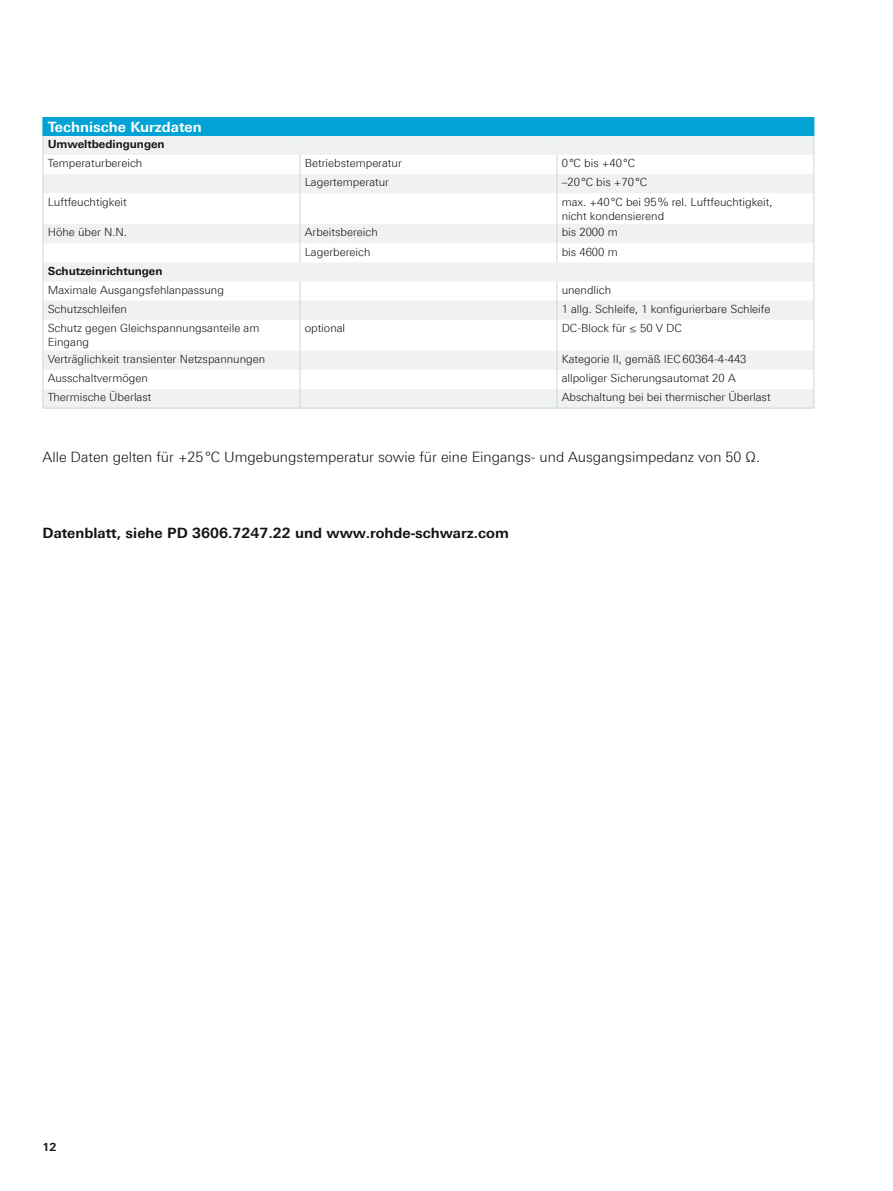
<style>
.page{position:relative;width:893px;height:1191px;background:#fff}
.page>*{position:absolute;margin:0;border:0;box-sizing:border-box;transform-origin:0 0}
.t1{font:300 14.25px "Linotype Univers 330";color:#131413}
.t2{font:700 14.25px "Linotype Univers 630";color:#131413}
.t3{font:700 14.25px "Linotype Univers 630";color:#fff}
.t4{font:300 11.25px/14.2px "Linotype Univers 330";color:#131413}
.t5{font:700 11.25px "Linotype Univers 630";color:#131413}
</style>
<div class="page">
<svg style="left:44px;top:193px;width:770px;height:215px"></svg>
<svg style="left:43px;top:117px;width:772px;height:76px"></svg>
<hr style="left:43px;top:193px;width:1px;height:31px;background:#cdd4d7">
<hr style="left:300px;top:193px;width:1px;height:31px;background:#cdd4d7">
<hr style="left:557px;top:193px;width:1px;height:31px;background:#cdd4d7">
<hr style="left:814px;top:193px;width:1px;height:31px;background:#cdd4d7">
<svg style="left:300px;top:224px;width:1px;height:38px"></svg>
<svg style="left:557px;top:224px;width:1px;height:38px"></svg>
<svg style="left:43px;top:224px;width:1px;height:96px"></svg>
<svg style="left:300px;top:281px;width:1px;height:39px"></svg>
<svg style="left:557px;top:281px;width:1px;height:39px"></svg>
<svg style="left:814px;top:224px;width:1px;height:96px"></svg>
<hr style="left:43px;top:320px;width:1px;height:31px;background:#cdd4d7">
<hr style="left:300px;top:320px;width:1px;height:31px;background:#cdd4d7">
<hr style="left:557px;top:320px;width:1px;height:31px;background:#cdd4d7">
<hr style="left:814px;top:320px;width:1px;height:31px;background:#cdd4d7">
<svg style="left:43px;top:351px;width:1px;height:57px"></svg>
<svg style="left:300px;top:351px;width:1px;height:57px"></svg>
<svg style="left:557px;top:351px;width:1px;height:57px"></svg>
<svg style="left:814px;top:351px;width:1px;height:57px"></svg>
<hr style="left:43px;top:408px;width:257px;height:1px;background:#cdd4d7">
<hr style="left:300px;top:408px;width:257px;height:1px;background:#cdd4d7">
<hr style="left:557px;top:408px;width:257px;height:1px;background:#cdd4d7">
<p class="t3" style="left:48px;top:118px;width:156px">Technische Kurzdaten</p>
<p class="t5" style="left:48px;top:137px;width:119px">Umweltbedingungen</p>
<p class="t4" style="left:48px;top:156px;width:96px">Temperaturbereich</p>
<p class="t4" style="left:305px;top:156px;width:99px">Betriebstemperatur</p>
<p class="t4" style="left:562px;top:156px;width:75px">0°C bis +40°C</p>
<p class="t4" style="left:305px;top:175px;width:86px">Lagertemperatur</p>
<p class="t4" style="left:562px;top:175px;width:87px">–20°C bis +70°C</p>
<p class="t4" style="left:48px;top:194px;width:81px">Luftfeuchtigkeit</p>
<p class="t4" style="left:562px;top:194px;width:213px">max. +40°C bei 95% rel. Luftfeuchtigkeit, nicht kondensierend</p>
<p class="t4" style="left:48px;top:225px;width:81px">Höhe über N.N.</p>
<p class="t4" style="left:305px;top:225px;width:75px">Arbeitsbereich</p>
<p class="t4" style="left:562px;top:225px;width:58px">bis 2000 m</p>
<p class="t4" style="left:305px;top:244px;width:67px">Lagerbereich</p>
<p class="t4" style="left:562px;top:244px;width:58px">bis 4600 m</p>
<p class="t5" style="left:48px;top:264px;width:116px">Schutzeinrichtungen</p>
<p class="t4" style="left:48px;top:283px;width:178px">Maximale Ausgangsfehlanpassung</p>
<p class="t4" style="left:562px;top:283px;width:51px">unendlich</p>
<p class="t4" style="left:48px;top:302px;width:81px">Schutzschleifen</p>
<p class="t4" style="left:562px;top:302px;width:210px">1 allg. Schleife, 1 konfigurierbare Schleife</p>
<p class="t4" style="left:48px;top:321px;width:213px">Schutz gegen Gleichspannungsanteile am<br>Eingang</p>
<p class="t4" style="left:305px;top:321px;width:42px">optional</p>
<p class="t4" style="left:562px;top:321px;width:122px">DC-Block für ≤ 50 V DC</p>
<p class="t4" style="left:48px;top:352px;width:219px">Verträglichkeit transienter Netzspannungen</p>
<p class="t4" style="left:562px;top:352px;width:186px">Kategorie II, gemäß IEC60364-4-443</p>
<p class="t4" style="left:48px;top:371px;width:102px">Ausschaltvermögen</p>
<p class="t4" style="left:562px;top:371px;width:176px">allpoliger Sicherungsautomat 20 A</p>
<p class="t4" style="left:48px;top:390px;width:105px">Thermische Überlast</p>
<p class="t4" style="left:562px;top:390px;width:210px">Abschaltung bei bei thermischer Überlast</p>
<p class="t1" style="left:43px;top:448px;width:719px">Alle Daten gelten für +25°C Umgebungstemperatur sowie für eine Eingangs- und Ausgangsimpedanz von 50 Ω.</p>
<p class="t2" style="left:43px;top:524px;width:468px">Datenblatt, siehe PD 3606.7247.22 und www.rohde-schwarz.com</p>
<p class="t5" style="left:43px;top:1139px;width:16px">12</p>
</div>
